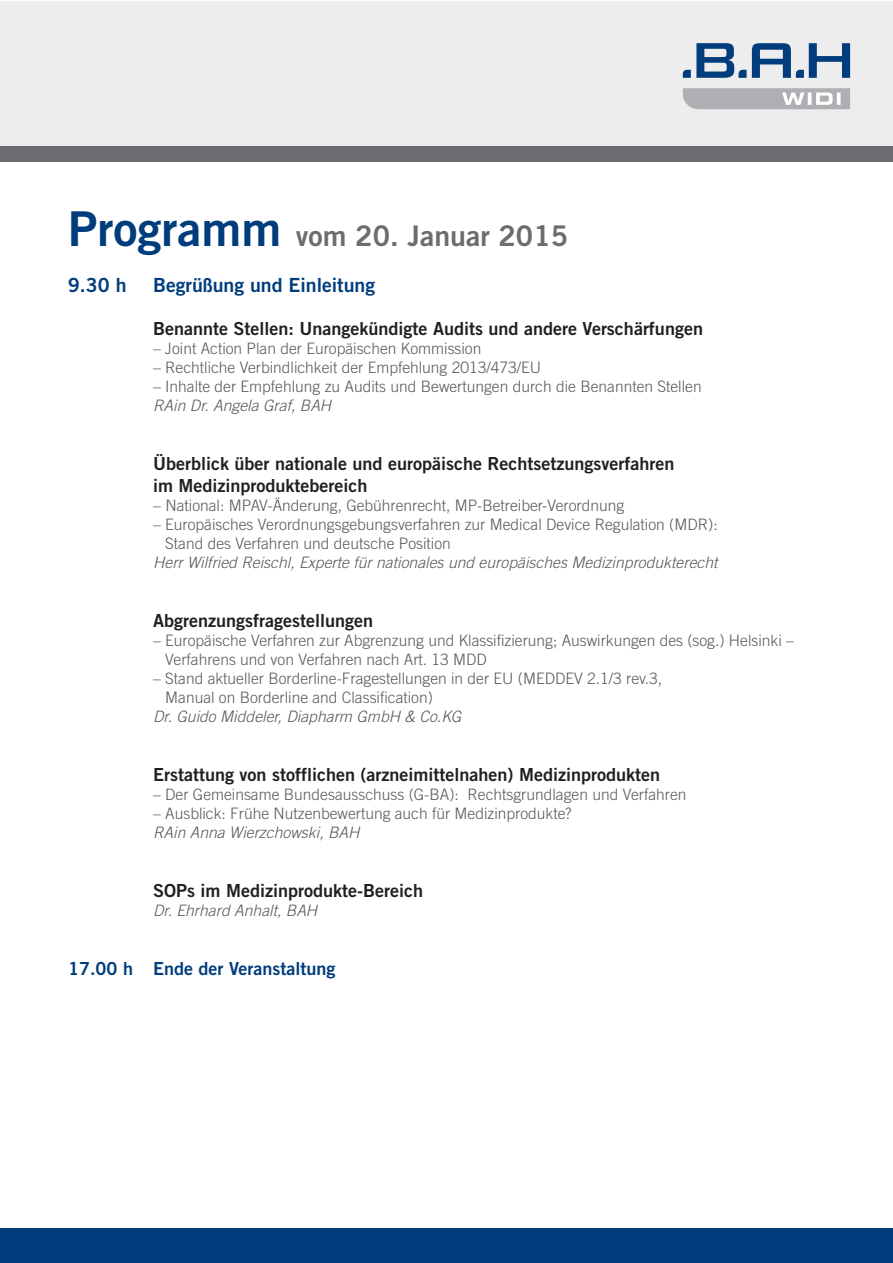
<style>
.page{position:relative;width:893px;height:1263px;background:#fff}
.page>*{position:absolute;margin:0;border:0;box-sizing:border-box;transform-origin:0 0}
.t1{font:28.5px "Trade Gothic Bold Two";color:#6c6d70}
.t2{font:19.5px "Trade Gothic Bold Two";color:#013d7d}
.t3{font:18px/21.6px "Trade Gothic Bold Two";color:#231f20}
.t4{font:18px "Trade Gothic Bold Two";color:#013d7d}
.t5{font:300 15.75px/18.9px "Trade Gothic";color:#57585a}
.t6{font:italic 300 15.75px "Trade Gothic";color:#57585a}
.s1{font-size:48px;color:#013d7d}
</style>
<div class="page">
<div style="left:0;top:1px;width:892px;height:161px;background:#ededee"></div>
<svg style="left:683px;top:43px;width:167px;height:35px"></svg>
<svg style="left:683px;top:88px;width:167px;height:21px;background:#b8b9bc"></svg>
<div style="left:0;top:1229px;width:892px;height:34px;background:#013d7d"></div>
<div style="left:0;top:146px;width:892px;height:16px;background:#6c6d70"></div>
<h1 class="t1" style="left:68px;top:219px;width:502px"><span class="s1">Programm</span> vom 20. Januar 2015</h1>
<p class="t2" style="left:68px;top:273px;width:60px">9.30 h</p>
<p class="t2" style="left:153px;top:273px;width:224px">Begrüßung und Einleitung</p>
<p class="t3" style="left:153px;top:318px;width:551px">Benannte Stellen: Unangekündigte Audits und andere Verschärfungen</p>
<p class="t5" style="left:153px;top:339px;width:330px">– Joint Action Plan der Europäischen Kommission</p>
<p class="t5" style="left:153px;top:358px;width:389px">– Rechtliche Verbindlichkeit der Empfehlung 2013/473/EU</p>
<p class="t5" style="left:153px;top:377px;width:550px">– Inhalte der Empfehlung zu Audits und Bewertungen durch die Benannten Stellen</p>
<p class="t6" style="left:153px;top:396px;width:180px">RAin Dr. Angela Graf, BAH</p>
<p class="t3" style="left:153px;top:453px;width:523px">Überblick über nationale und europäische Rechtsetzungsverfahren im Medizinproduktebereich</p>
<p class="t5" style="left:153px;top:496px;width:473px">– National: MPAV-Änderung, Gebührenrecht, MP-Betreiber-Verordnung</p>
<p class="t5" style="left:165px;top:514px;width:554px;text-indent:-12px">– Europäisches Verordnungsgebungsverfahren zur Medical Device Regulation (MDR):<br>Stand des Verfahren und deutsche Position</p>
<p class="t6" style="left:153px;top:553px;width:566px">Herr Wilfried Reischl, Experte für nationales und europäisches Medizinprodukterecht</p>
<p class="t3" style="left:153px;top:609px;width:222px">Abgrenzungsfragestellungen</p>
<p class="t5" style="left:165px;top:631px;width:630px;text-indent:-12px">– Europäische Verfahren zur Abgrenzung und Klassifizierung; Auswirkungen des (sog.) Helsinki –<br>Verfahrens und von Verfahren nach Art. 13 MDD</p>
<p class="t5" style="left:165px;top:668px;width:499px;text-indent:-12px">– Stand aktueller Borderline-Fragestellungen in der EU (MEDDEV 2.1/3 rev.3,<br>Manual on Borderline and Classification)</p>
<p class="t6" style="left:153px;top:706px;width:310px">Dr. Guido Middeler, Diapharm GmbH &amp; Co.KG</p>
<p class="t3" style="left:153px;top:763px;width:508px">Erstattung von stofflichen (arzneimittelnahen) Medizinprodukten</p>
<p class="t5" style="left:153px;top:784px;width:535px">– Der Gemeinsame Bundesausschuss (G-BA): Rechtsgrundlagen und Verfahren</p>
<p class="t5" style="left:153px;top:803px;width:420px">– Ausblick: Frühe Nutzenbewertung auch für Medizinprodukte?</p>
<p class="t6" style="left:153px;top:823px;width:208px">RAin Anna Wierzchowski, BAH</p>
<p class="t3" style="left:153px;top:879px;width:271px">SOPs im Medizinprodukte-Bereich</p>
<p class="t6" style="left:153px;top:901px;width:166px">Dr. Ehrhard Anhalt, BAH</p>
<p class="t4" style="left:68px;top:958px;width:269px">17.00 h Ende der Veranstaltung</p>
</div>
